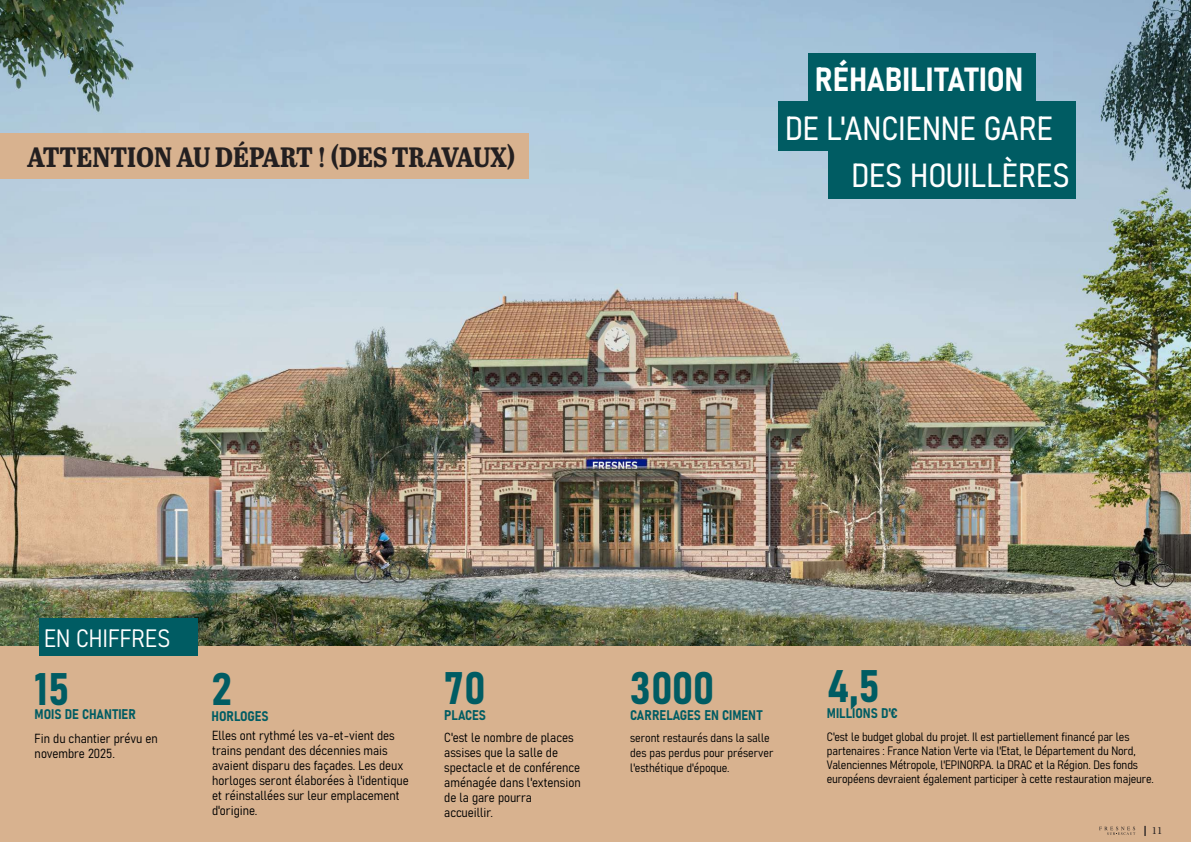
<style>
.page{position:relative;width:1191px;height:842px;background:#fff}
.page>*{position:absolute;margin:0;border:0;box-sizing:border-box;transform-origin:0 0}
.t1{font:45px "Bahnschrift";color:#005c63}
.t2{font:33px "Bahnschrift";color:#fff}
.t3{font:700 28px "Abril Titling Cnd";color:#231f20}
.t4{font:24.8px "Bahnschrift";color:#fff}
.t5{font:13.8px "Bahnschrift";color:#005c63}
.t6{font:13px/15px "Bahnschrift";color:#000}
.t7{font:12px/14px "Bahnschrift";letter-spacing:-.01em;color:#000}
.t8{font:11px "Minion Pro";color:#231f20}
</style>
<div class="page">
<img style="left:0;top:0;width:1191px;height:647px">
<div style="left:0;top:133px;width:529px;height:46px;background:#d8b28f"></div>
<div style="left:808px;top:53px;width:228px;height:49px;background:#005c63"></div>
<div style="left:778px;top:102px;width:298px;height:49px;background:#005c63"></div>
<div style="left:828px;top:150px;width:248px;height:49px;background:#005c63"></div>
<div style="left:0;top:647px;width:1191px;height:195px;background:#d8b28f"></div>
<div style="left:39px;top:619px;width:159px;height:37px;background:#005c63"></div>
<svg style="left:1099px;top:827px;width:36px;height:8px"></svg>
<h3 class="t3" style="left:27px;top:137px;width:489px">ATTENTION AU DÉPART ! (DES TRAVAUX)</h3>
<h2 class="t2" style="left:814px;top:54px;width:210px">RÉHABILITATION</h2>
<h2 class="t2" style="left:785px;top:103px;width:269px">DE L'ANCIENNE GARE</h2>
<h2 class="t2" style="left:851px;top:151px;width:220px">DES HOUILLÈRES</h2>
<h3 class="t4" style="left:44px;top:619px;width:128px">EN CHIFFRES</h3>
<h1 class="t1" style="left:35px;top:655px;width:36px">15</h1>
<p class="t5" style="left:35px;top:703px;width:103px">MOIS DE CHANTIER</p>
<p class="t6" style="left:35px;top:730px;width:125px">Fin du chantier prévu en novembre 2025.</p>
<h1 class="t1" style="left:211px;top:655px;width:22px">2</h1>
<p class="t5" style="left:211px;top:705px;width:59px">HORLOGES</p>
<p class="t6" style="left:212px;top:727px;width:198px">Elles ont rythmé les va-et-vient des trains pendant des décennies mais avaient disparu des façades. Les deux horloges seront élaborées à l'identique et réinstallées sur leur emplacement d'origine.</p>
<h1 class="t1" style="left:444px;top:654px;width:43px">70</h1>
<p class="t5" style="left:444px;top:704px;width:43px">PLACES</p>
<p class="t6" style="left:444px;top:729px;width:138px">C'est le nombre de places assises que la salle de spectacle et de conférence aménagée dans l'extension de la gare pourra accueillir.</p>
<h1 class="t1" style="left:630px;top:654px;width:86px">3000</h1>
<p class="t5" style="left:630px;top:704px;width:134px">CARRELAGES EN CIMENT</p>
<p class="t7" style="left:630px;top:729px;width:145px;line-height:15px">seront restaurés dans la salle des pas perdus pour préserver l'esthétique d'époque.</p>
<h1 class="t1" style="left:827px;top:652px;width:54px">4,5</h1>
<p class="t5" style="left:827px;top:703px;width:72px">MILLIONS D'€</p>
<p class="t7" style="left:827px;top:728px;width:328px">C'est le budget global du projet. Il est partiellement financé par les partenaires : France Nation Verte via l'Etat, le Département du Nord, Valenciennes Métropole, l'EPINORPA. la DRAC et la Région. Des fonds européens devraient également participer à cette restauration majeure.</p>
<p class="t8" style="left:1152px;top:823px;width:12px">11</p>
</div>
